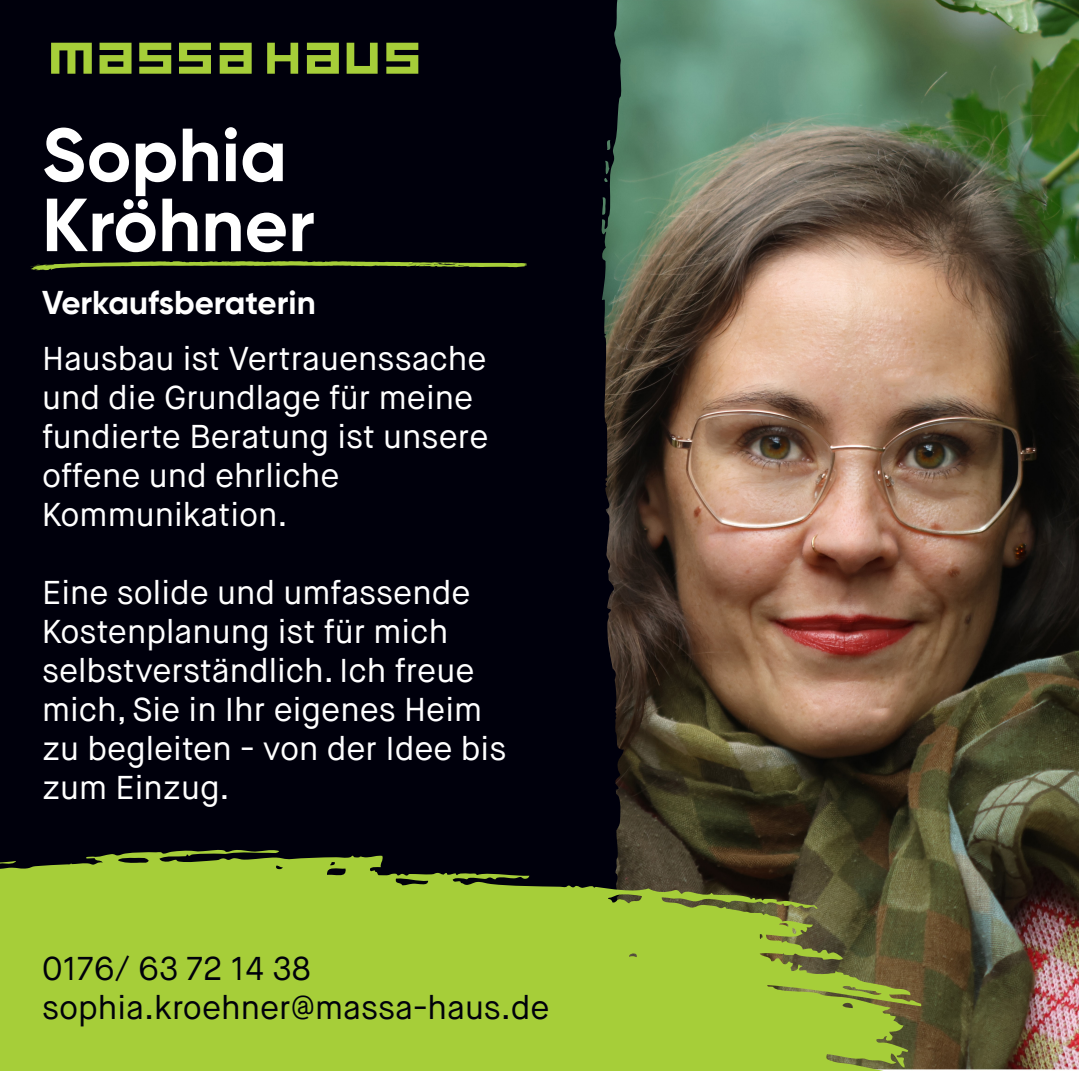
<style>
.page{position:relative;width:1079px;height:1071px;background:#fff}
.page>*{position:absolute;margin:0;border:0;box-sizing:border-box;transform-origin:0 0}
.NameWhite{font:700 75px/70px "Gilroy";color:#fff}
.Textwhite{font:33px/39px "Maison Neue";color:#fff}
.Kontakt{font:33px/39px "Maison Neue";color:#00000b}
.PosiWhite{font:700 33px "Gilroy";color:#fff}
</style>
<div class="page">
<img style="left:624px;top:0;width:455px;height:1070px">
<div style="left:0;top:0;width:624px;height:850px;background:#00000c"></div>
<svg style="left:0;top:850px;width:921px;height:221px;background:#91b035"></svg>
<svg style="left:30px;top:258px;width:497px;height:17px;background:#262f16"></svg>
<svg style="left:51px;top:43px;width:367px;height:31px;background:#5f7625"></svg>
<p class="NameWhite" style="left:42px;top:119px;width:274px">Sophia<br>Kröhner</p>
<p class="PosiWhite" style="left:42px;top:281px;width:275px">Verkaufsberaterin</p>
<p class="Textwhite" style="left:42px;top:339px;width:448px">Hausbau ist Vertrauenssache und die Grundlage für meine fundierte Beratung ist unsere offene und ehrliche<br>Kommunikation.</p>
<p class="Textwhite" style="left:42px;top:573px;width:466px">Eine solide und umfassende<br>Kostenplanung ist für mich selbstverständlich. Ich freue mich, Sie in Ihr eigenes Heim zu begleiten - von der Idee bis zum Einzug.</p>
<p class="Kontakt" style="left:42px;top:949px;width:509px">0176/ 63 72 14 38 sophia.kroehner@massa-haus.de</p>
</div>
